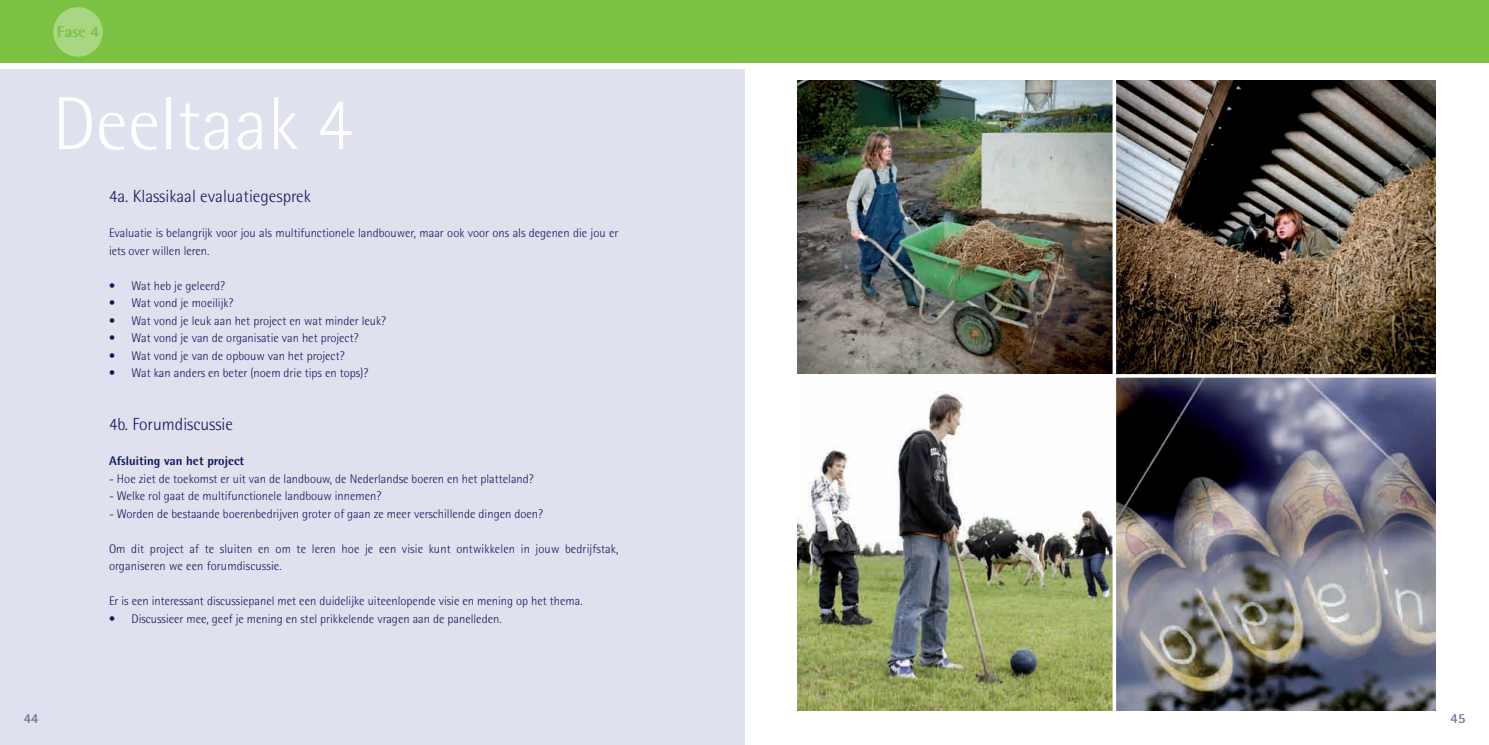
<style>
.page{position:relative;width:1489px;height:745px;background:#fff}
.page>*{position:absolute;margin:0;border:0;box-sizing:border-box;transform-origin:0 0}
.t1{font:300 75px "Rotis Semi Sans";color:#fff}
.t2{font:300 17.5px "Rotis Semi Sans";color:#0f165d}
.t3{font:800 15.75px "Rotis Semi Sans";color:#7bc142}
.t4{font:700 13.75px "Rotis Semi Sans";color:#6e6d9b}
.t5{font:300 12.5px/17.5px "Rotis Semi Sans";color:#0f165d}
.t6{font:800 12.5px "Rotis Semi Sans";color:#0f165d}
</style>
<div class="page">
<div style="left:0;top:69px;width:744px;height:675px;background:#e0e1ee"></div>
<div style="left:0;top:0;width:1488px;height:62px;background:#7bc142"></div>
<div style="left:53px;top:7px;width:50px;height:50px;background:#a9d683;border-radius:50%"></div>
<img style="left:797px;top:80px;width:639px;height:631px">
<p class="t3" style="left:57px;top:22px;width:44px">Fase 4</p>
<p class="t1" style="left:52px;top:81px;width:302px">Deeltaak 4</p>
<p class="t2" style="left:109px;top:186px;width:203px">4a. Klassikaal evaluatiegesprek</p>
<p class="t5" style="left:109px;top:224px;width:511px">Evaluatie is belangrijk voor jou als multifunctionele landbouwer, maar ook voor ons als degenen die jou er iets over willen leren.</p>
<p class="t5" style="left:109px;top:277px;width:118px">• Wat heb je geleerd?</p>
<p class="t5" style="left:109px;top:294px;width:126px">• Wat vond je moeilijk?</p>
<p class="t5" style="left:109px;top:312px;width:278px">• Wat vond je leuk aan het project en wat minder leuk?</p>
<p class="t5" style="left:109px;top:329px;width:251px">• Wat vond je van de organisatie van het project?</p>
<p class="t5" style="left:109px;top:347px;width:237px">• Wat vond je van de opbouw van het project?</p>
<p class="t5" style="left:109px;top:364px;width:261px">• Wat kan anders en beter (noem drie tips en tops)?</p>
<p class="t2" style="left:109px;top:414px;width:125px">4b. Forumdiscussie</p>
<p class="t6" style="left:109px;top:452px;width:137px">Afsluiting van het project</p>
<p class="t5" style="left:109px;top:469px;width:426px">- Hoe ziet de toekomst er uit van de landbouw, de Nederlandse boeren en het platteland?</p>
<p class="t5" style="left:109px;top:487px;width:274px">- Welke rol gaat de multifunctionele landbouw innemen?</p>
<p class="t5" style="left:109px;top:504px;width:435px">- Worden de bestaande boerenbedrijven groter of gaan ze meer verschillende dingen doen?</p>
<p class="t5" style="left:109px;top:539px;width:511px">Om dit project af te sluiten en om te leren hoe je een visie kunt ontwikkelen in jouw bedrijfstak, organiseren we een forumdiscussie.</p>
<p class="t5" style="left:109px;top:592px;width:475px">Er is een interessant discussiepanel met een duidelijke uiteenlopende visie en mening op het thema.</p>
<p class="t5" style="left:109px;top:609px;width:394px">• Discussieer mee, geef je mening en stel prikkelende vragen aan de panelleden.</p>
<p class="t4" style="left:24px;top:709px;width:16px">44</p>
<p class="t4" style="left:1450px;top:709px;width:16px">45</p>
</div>
